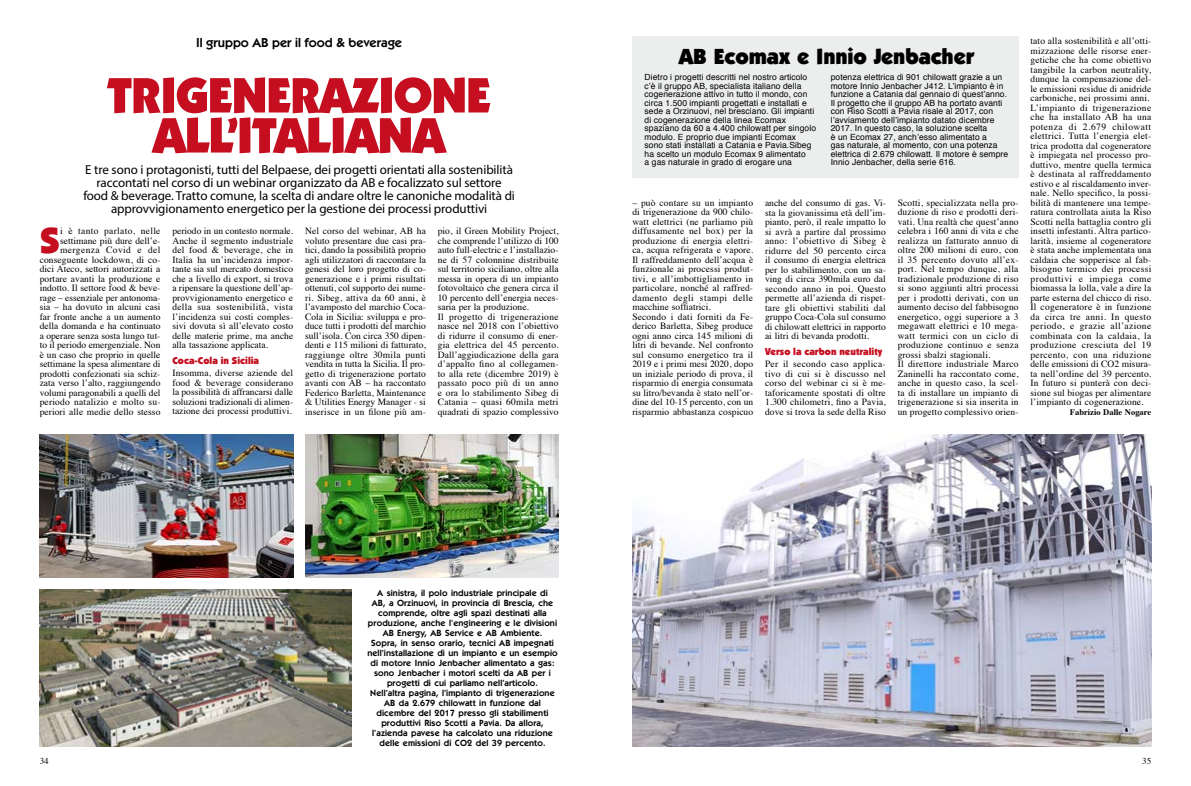
<style>
.page{position:relative;width:1191px;height:786px;background:#fff}
.page>*{position:absolute;margin:0;border:0;box-sizing:border-box;transform-origin:0 0}
.t1{font:900 50px/40px "Itc Kabel";letter-spacing:-.025em;color:#c50e1f;text-align:center}
.t2{font:900 36.6px "Itc Kabel";color:#c50e1f}
.t3{font:900 22px "Itc Kabel";letter-spacing:-.005em;color:#000}
.t4{font:13px/13px "Myriad Pro";letter-spacing:-.005em;color:#000;text-align:center}
.t5{font:600 13px "Itc Kabel";color:#000}
.t6{font:900 10px "Itc Kabel";color:#c50e1f}
.t7{font:9.5px/9.5px "Times";letter-spacing:.01em;color:#000;text-align:justify}
.t8{font:600 9px/10px "Itc Kabel";letter-spacing:.015em;color:#000;text-align:center}
.t9{font:9px "Times";color:#000}
.t10{font:8.5px/8.5px "Helvetica";letter-spacing:.01em;color:#000}
.t11{font:700 8.5px "Times";color:#000}
</style>
<div class="page">
<img style="left:632px;top:434px;width:519px;height:312px">
<img style="left:40px;top:434px;width:253px;height:143px">
<img style="left:40px;top:589px;width:311px;height:157px">
<div style="left:632px;top:37px;width:386px;height:141px;background:#eceded"></div>
<img style="left:305px;top:434px;width:253px;height:143px">
<h3 class="t5" style="left:196px;top:35px;width:207px">Il gruppo AB per il food &amp; beverage</h3>
<h1 class="t1" style="left:107px;top:74px;width:385px">TRIGENERAZIONE<br>ALL’ITALIANA</h1>
<p class="t10" style="left:644px;top:73px;width:173px">Dietro i progetti descritti nel nostro articolo c’è il gruppo AB, specialista italiano della cogenerazione attivo in tutto il mondo, con circa 1.500 impianti progettati e installati e sede a Orzinuovi, nel bresciano. Gli impianti di cogenerazione della linea Ecomax spaziano da 60 a 4.400 chilowatt per singolo modulo. E proprio due impianti Ecomax sono stati installati a Catania e Pavia.Sibeg ha scelto un modulo Ecomax 9 alimentato<br>a gas naturale in grado di erogare una</p>
<p class="t10" style="left:830px;top:73px;width:179px">potenza elettrica di 901 chilowatt grazie a un motore Innio Jenbacher J412. L’impianto è in funzione a Catania dal gennaio di quest’anno.<br>Il progetto che il gruppo AB ha portato avanti con Riso Scotti a Pavia risale al 2017, con l’avviamento dell’impianto datato dicembre 2017. In questo caso, la soluzione scelta<br>è un Ecomax 27, anch’esso alimentato a<br>gas naturale, al momento, con una potenza elettrica di 2.679 chilowatt. Il motore è sempre Innio Jenbacher, della serie 616.</p>
<h3 class="t3" style="left:679px;top:43px;width:297px">AB Ecomax e Innio Jenbacher</h3>
<p class="t4" style="left:83px;top:163px;width:433px">E tre sono i protagonisti, tutti del Belpaese, dei progetti orientati alla sostenibilità raccontati nel corso di un webinar organizzato da AB e focalizzato sul settore food &amp; beverage. Tratto comune, la scelta di andare oltre le canoniche modalità di approvvigionamento energetico per la gestione dei processi produttivi</p>
<p class="t7" style="left:897px;top:197px;width:122px;text-align:left">Scotti, specializzata nella pro&shy;duzione di riso e prodotti deri&shy;vati. Una realtà che quest’anno celebra i 160 anni di vita e che realizza un fatturato annuo di oltre 200 milioni di euro, con il 35 percento dovuto all’ex&shy;port. Nel tempo dunque, alla tradizionale produzione di riso si sono aggiunti altri processi per i prodotti derivati, con un aumento deciso del fabbisogno energetico, oggi superiore a 3 megawatt elettrici e 10 mega&shy;watt termici con un ciclo di produzione continuo e senza grossi sbalzi stagionali.<br>Il direttore industriale Marco<br>Zaninelli ha raccontato come, anche in questo caso, la scel&shy;ta di installare un impianto di trigenerazione si sia inserita in un progetto complessivo orien-</p>
<p class="t7" style="left:632px;top:197px;width:122px;text-align:left">– può contare su un impianto di trigenerazione da 900 chilo&shy;watt elettrici (ne parliamo più diffusamente nel box) per la produzione di energia elettri&shy;ca, acqua refrigerata e vapore.<br>Il raffreddamento dell’acqua è funzionale ai processi produt&shy;tivi, e all’imbottigliamento in particolare, nonché al raffred&shy;damento degli stampi delle macchine soffiatrici.<br>Secondo i dati forniti da Fe&shy;derico Barletta, Sibeg produce ogni anno circa 145 milioni di litri di bevande. Nel confronto sul consumo energetico tra il<br>2019 e i primi mesi 2020, dopo un iniziale periodo di prova, il risparmio di energia consumata su litro/bevanda è stato nell’or&shy;dine del 10-15 percento, con un risparmio abbastanza cospicuo</p>
<p class="t7" style="left:765px;top:197px;width:122px">anche del consumo di gas. Vi&shy;sta la giovanissima età dell’im&shy;pianto, però, il reale impatto lo si avrà a partire dal prossimo anno: l’obiettivo di Sibeg è ridurre del 50 percento circa il consumo di energia elettrica per lo stabilimento, con un sa&shy;ving di circa 390mila euro dal secondo anno in poi. Questo permette all’azienda di rispet&shy;tare gli obiettivi stabiliti dal gruppo Coca-Cola sul consumo di chilowatt elettrici in rapporto ai litri di bevanda prodotti.</p>
<h2 class="t2" style="left:40px;top:218px;width:22px">S</h2>
<p class="t7" style="left:305px;top:225px;width:122px">Nel corso del webinar, AB ha voluto presentare due casi pra&shy;tici, dando la possibilità proprio agli utilizzatori di raccontare la genesi del loro progetto di co&shy;generazione e i primi risultati ottenuti, col supporto dei nume&shy;ri. Sibeg, attiva da 60 anni, è l’avamposto del marchio Coca-Cola in Sicilia: sviluppa e pro&shy;duce tutti i prodotti del marchio sull’isola. Con circa 350 dipen&shy;denti e 115 milioni di fatturato, raggiunge oltre 30mila punti vendita in tutta la Sicilia. Il pro&shy;getto di trigenerazione portato avanti con AB – ha raccontato Federico Barletta, Maintenance &amp; Utilities Energy Manager - si inserisce in un filone più am-</p>
<p class="t7" style="left:438px;top:225px;width:122px;text-align:left">pio, il Green Mobility Project, che comprende l’utilizzo di 100 auto full-electric e l’installazio&shy;ne di 57 colonnine distribuite sul territorio siciliano, oltre alla messa in opera di un impianto fotovoltaico che genera circa il<br>10 percento dell’energia neces&shy;saria per la produzione.<br>Il progetto di trigenerazione nasce nel 2018 con l’obiettivo di ridurre il consumo di ener&shy;gia elettrica del 45 percento.<br>Dall’aggiudicazione della gara d’appalto fino al collegamen&shy;to alla rete (dicembre 2019) è passato poco più di un anno e ora lo stabilimento Sibeg di<br>Catania – quasi 60mila metri quadrati di spazio complessivo</p>
<p class="t7" style="left:40px;top:225px;width:122px;text-align:right">i è tanto parlato, nelle settimane più dure dell’e&shy;mergenza Covid e del conseguente lockdown, di co&shy;dici Ateco, settori autorizzati a portare avanti la produzione e indotto. Il settore food &amp; beve&shy;rage – essenziale per antonoma&shy;sia – ha dovuto in alcuni casi far fronte anche a un aumento della domanda e ha continuato a operare senza sosta lungo tut&shy;to il periodo emergenziale. Non è un caso che proprio in quelle settimane la spesa alimentare di prodotti confezionati sia schiz&shy;zata verso l’alto, raggiungendo volumi paragonabili a quelli del periodo natalizio e molto su&shy;periori alle medie dello stesso</p>
<p class="t7" style="left:172px;top:225px;width:122px">periodo in un contesto normale.<br>Anche il segmento industriale del food &amp; beverage, che in Italia ha un’incidenza impor&shy;tante sia sul mercato domestico che a livello di export, si trova a ripensare la questione dell’ap&shy;provvigionamento energetico e della sua sostenibilità, vista l’incidenza sui costi comples&shy;sivi dovuta sì all’elevato costo delle materie prime, ma anche alla tassazione applicata.</p>
<p class="t6" style="left:765px;top:345px;width:119px">Verso la carbon neutrality</p>
<p class="t7" style="left:765px;top:358px;width:122px">Per il secondo caso applica&shy;tivo di cui si è discusso nel corso del webinar ci si è me&shy;taforicamente spostati di oltre 1.300 chilometri, fino a Pavia, dove si trova la sede della Riso</p>
<p class="t6" style="left:172px;top:354px;width:88px">Coca-Cola in Sicilia</p>
<p class="t7" style="left:172px;top:367px;width:122px">Insomma, diverse aziende del food &amp; beverage considerano la possibilità di affrancarsi dalle soluzioni tradizionali di alimen&shy;tazione dei processi produttivi.</p>
<p class="t7" style="left:1030px;top:35px;width:122px;text-align:left">tato alla sostenibilità e all’otti&shy;mizzazione delle risorse ener&shy;getiche che ha come obiettivo tangibile la carbon neutrality, dunque la compensazione del&shy;le emissioni residue di anidride carboniche, nei prossimi anni.<br>L’impianto di trigenerazione che ha installato AB ha una potenza di 2.679 chilowatt elettrici. Tutta l’energia elet&shy;trica prodotta dal cogeneratore è impiegata nel processo pro&shy;duttivo, mentre quella termica è destinata al raffreddamento estivo e al riscaldamento inver&shy;nale. Nello specifico, la possi&shy;bilità di mantenere una tempe&shy;ratura controllata aiuta la Riso<br>Scotti nella battaglia contro gli insetti infestanti. Altra partico&shy;larità, insieme al cogeneratore è stata anche implementata una caldaia che sopperisce al fab&shy;bisogno termico dei processi produttivi e impiega come biomassa la lolla, vale a dire la parte esterna del chicco di riso.<br>Il cogeneratore è in funzione da circa tre anni. In questo periodo, e grazie all’azione combinata con la caldaia, la produzione cresciuta del 19 percento, con una riduzione delle emissioni di CO2 misura&shy;ta nell’ordine del 39 percento.<br>In futuro si punterà con deci&shy;sione sul biogas per alimentare l’impianto di cogenerazione.</p>
<p class="t11" style="left:1069px;top:403px;width:83px">Fabrizio Dalle Nogare</p>
<p class="t8" style="left:367px;top:587px;width:192px">A sinistra, il polo industriale principale di<br>AB, a Orzinuovi, in provincia di Brescia, che comprende, oltre agli spazi destinati alla produzione, anche l’engineering e le divisioni AB Energy, AB Service e AB Ambiente.<br>Sopra, in senso orario, tecnici AB impegnati nell’installazione di un impianto e un esempio di motore Innio Jenbacher alimentato a gas: sono Jenbacher i motori scelti da AB per i progetti di cui parliamo nell’articolo.<br>Nell’altra pagina, l’impianto di trigenerazione AB da 2.679 chilowatt in funzione dal dicembre del 2017 presso gli stabilimenti produttivi Riso Scotti a Pavia. Da allora, l’azienda pavese ha calcolato una riduzione delle emissioni di CO2 del 39 percento.</p>
<p class="t9" style="left:40px;top:752px;width:11px">34</p>
<p class="t9" style="left:1142px;top:752px;width:11px">35</p>
</div>
